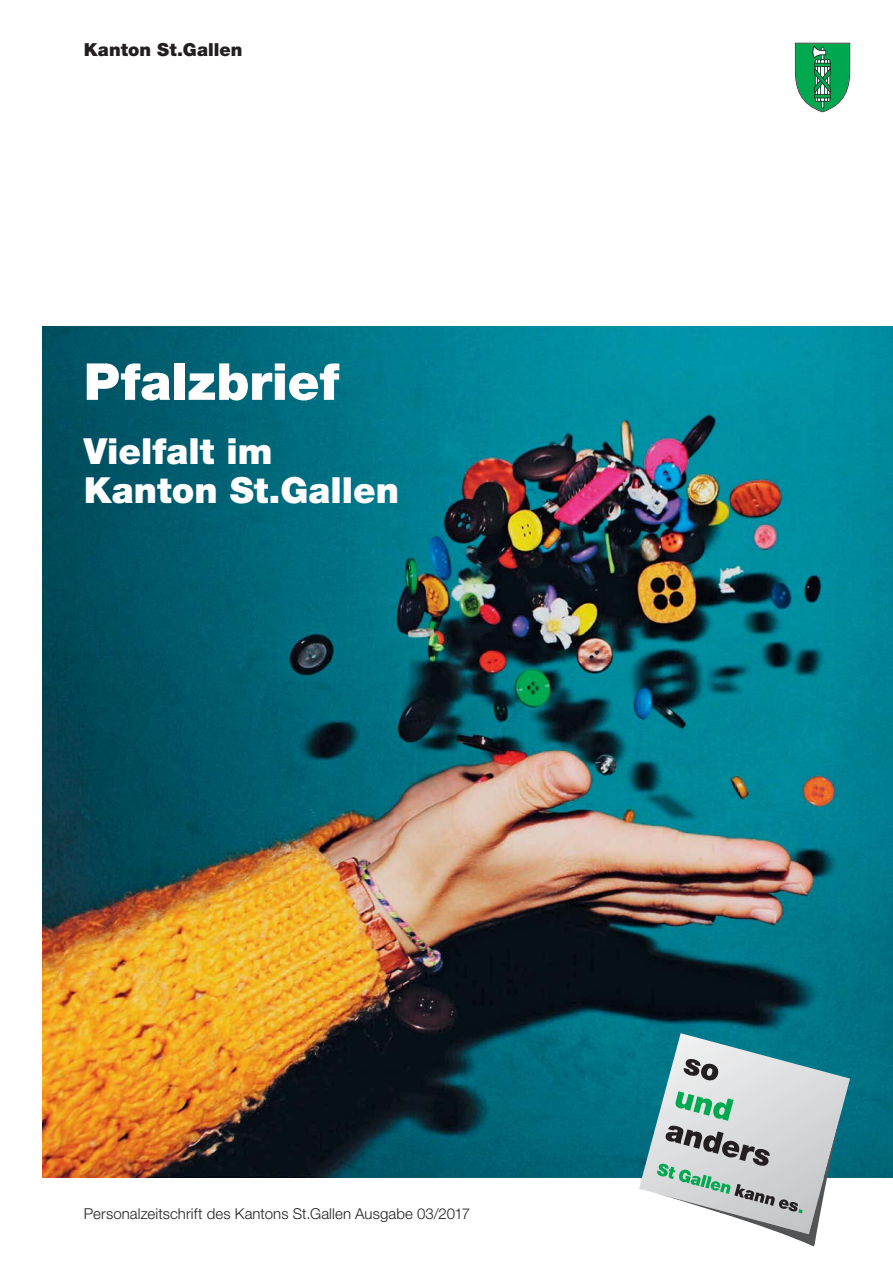
<style>
.page{position:relative;width:893px;height:1263px;background:#fff}
.page>*{position:absolute;margin:0;border:0;box-sizing:border-box;transform-origin:0 0}
.t1{font:900 51px "Helvetica Neue LT Std";color:#fff}
.t2{font:900 36px/39px "Helvetica Neue LT Std";color:#fff}
.t3{font:900 18px "Helvetica Neue LT Std";letter-spacing:.005em;color:#231f20}
.t4{font:300 15px "Helvetica Neue LT Std";letter-spacing:.005em;color:#231f20}
</style>
<div class="page">
<img style="left:43px;top:326px;width:850px;height:851px">
<svg style="left:639px;top:1033px;width:211px;height:214px"></svg>
<svg style="left:795px;top:43px;width:55px;height:69px"></svg>
<p class="t3" style="left:84px;top:43px;width:160px">Kanton St.Gallen</p>
<h1 class="t1" style="left:84px;top:363px;width:257px">Pfalzbrief</h1>
<h2 class="t2" style="left:84px;top:435px;width:317px">Vielfalt im<br>Kanton St.Gallen</h2>
<p class="t4" style="left:84px;top:1208px;width:387px">Personalzeitschrift des Kantons St.Gallen Ausgabe 03/2017</p>
</div>
